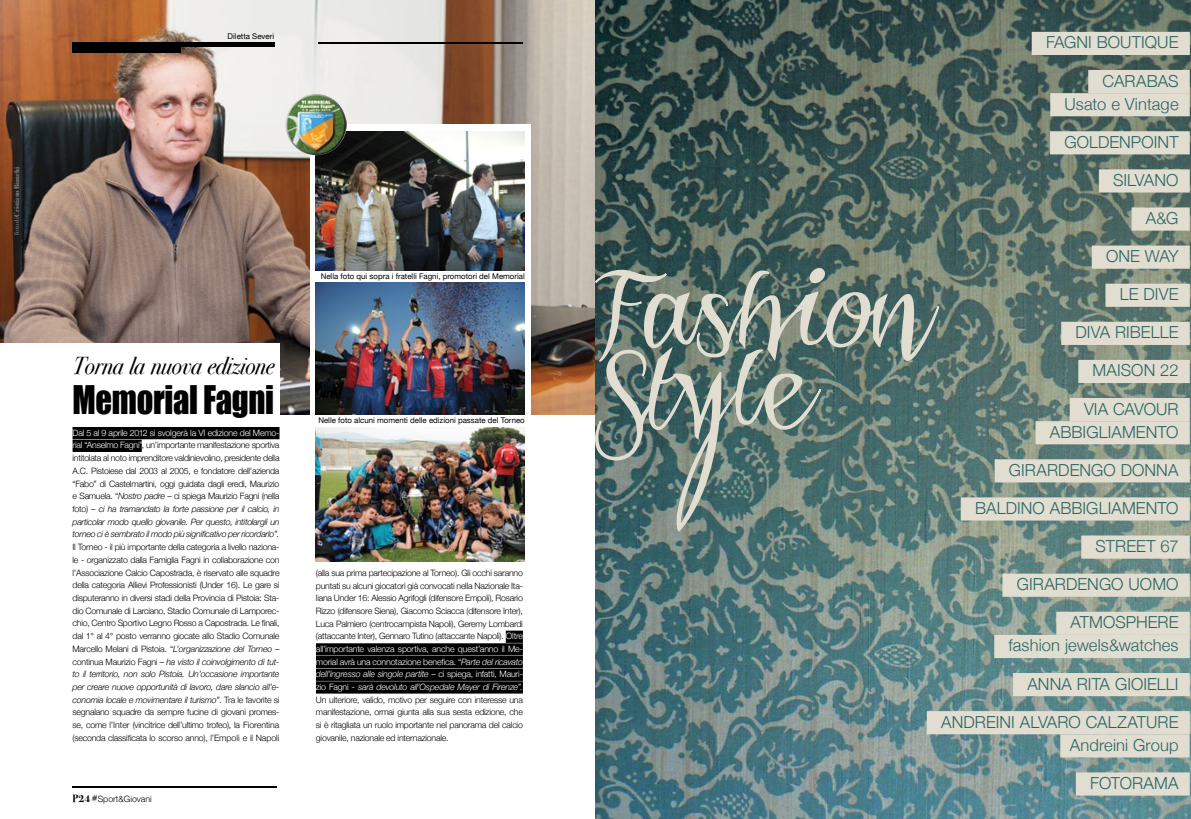
<style>
.page{position:relative;width:1191px;height:819px;background:#fff}
.page>*{position:absolute;margin:0;border:0;box-sizing:border-box;transform-origin:0 0}
.t1{font:36.23px "Impact";letter-spacing:-.01em;color:#000;scale:.9 1}
.t2{font:24.41px "Bodoni Svty Two ITCTT Book Ita";letter-spacing:-.01em;color:#000;scale:.9 1}
.t3{font:300 16.54px/23.2px "Helvetica Neue";letter-spacing:.005em;color:#2b6563;text-align:right}
.t4{font:300 8.75px/12.7px "Helvetica Neue";letter-spacing:-.025em;color:#000;text-align:justify}
.t5{font:300 8.75px "Helvetica Neue";color:#000}
.t6{font:7.88px "Helvetica Neue";color:#000}
.t7{font:7px "Bodoni Svty Two ITCTT Bold";color:#8e9092}
.s1{font-family:"Bodoni Svty Two ITCTT Book"}
.s2{color:#fff}
.s3{font-style:italic}
.s4{font-family:"Bodoni Svty Two ITCTT Bold";font-weight:400;font-size:10.5px}
.s5{font-style:italic;color:#fff}
</style>
<div class="page">
<img style="left:0;top:0;width:595px;height:415px">
<div style="left:310px;top:124px;width:221px;height:299px;background:#fff"></div>
<div style="left:0;top:343px;width:279px;height:80px;background:#fff"></div>
<div style="left:73px;top:427px;width:206px;height:12px;background:#000"></div>
<div style="left:73px;top:439px;width:69px;height:13px;background:#000"></div>
<div style="left:506px;top:630px;width:17px;height:12px;background:#000"></div>
<div style="left:316px;top:643px;width:207px;height:12px;background:#000"></div>
<div style="left:316px;top:656px;width:207px;height:12px;background:#000"></div>
<div style="left:316px;top:668px;width:207px;height:13px;background:#000"></div>
<div style="left:316px;top:681px;width:207px;height:12px;background:#000"></div>
<div style="left:73px;top:42px;width:108px;height:11px;background:#000"></div>
<div style="left:120px;top:42px;width:154px;height:5px;background:#000"></div>
<hr style="left:319px;top:42px;width:204px;height:1px;background:#000">
<hr style="left:73px;top:786px;width:204px;height:2px;background:#000">
<img style="left:316px;top:131px;width:209px;height:139px">
<img style="left:316px;top:427px;width:209px;height:134px">
<img style="left:316px;top:283px;width:209px;height:132px">
<img style="left:285px;top:94px;width:62px;height:61px;border-radius:31px">
<img style="left:595px;top:0;width:596px;height:819px">
<svg style="left:566px;top:251px;width:385px;height:282px;background:#6c817b"></svg>
<div style="left:1031px;top:32px;width:158px;height:23px;background:#e1ddd0"></div>
<div style="left:1088px;top:70px;width:101px;height:23px;background:#e1ddd0"></div>
<div style="left:1050px;top:93px;width:139px;height:23px;background:#e1ddd0"></div>
<div style="left:1050px;top:131px;width:139px;height:23px;background:#e1ddd0"></div>
<div style="left:1105px;top:283px;width:84px;height:24px;background:#e1ddd0"></div>
<div style="left:1061px;top:322px;width:128px;height:23px;background:#e1ddd0"></div>
<div style="left:1078px;top:360px;width:111px;height:23px;background:#e1ddd0"></div>
<div style="left:1098px;top:169px;width:91px;height:23px;background:#e1ddd0"></div>
<div style="left:1131px;top:207px;width:58px;height:24px;background:#e1ddd0"></div>
<div style="left:1091px;top:245px;width:98px;height:24px;background:#e1ddd0"></div>
<div style="left:960px;top:497px;width:229px;height:23px;background:#e1ddd0"></div>
<div style="left:1081px;top:535px;width:108px;height:23px;background:#e1ddd0"></div>
<div style="left:1069px;top:398px;width:120px;height:23px;background:#e1ddd0"></div>
<div style="left:1035px;top:421px;width:154px;height:23px;background:#e1ddd0"></div>
<div style="left:994px;top:459px;width:195px;height:23px;background:#e1ddd0"></div>
<div style="left:1002px;top:573px;width:187px;height:23px;background:#e1ddd0"></div>
<div style="left:1056px;top:611px;width:133px;height:24px;background:#e1ddd0"></div>
<div style="left:994px;top:635px;width:195px;height:23px;background:#e1ddd0"></div>
<div style="left:1013px;top:673px;width:176px;height:23px;background:#e1ddd0"></div>
<div style="left:1075px;top:772px;width:114px;height:23px;background:#e1ddd0"></div>
<div style="left:927px;top:711px;width:262px;height:23px;background:#e1ddd0"></div>
<div style="left:1060px;top:734px;width:129px;height:23px;background:#e1ddd0"></div>
<p class="t7" style="left:11px;top:234px;width:69px;rotate:-90deg"><span class="s1">foto di</span>Cristiano Bianchi</p>
<p class="t6" style="left:228px;top:32px;width:48px">Diletta Severi</p>
<h2 class="t2" style="left:73px;top:345px;width:225px">Torna la nuova edizione</h2>
<h1 class="t1" style="left:73px;top:377px;width:225px">Memorial Fagni</h1>
<p class="t4" style="left:73px;top:426px;width:208px"><span class="s2">Dal 5 al 9 aprile 2012 si svolgerà la VI edizione del Memo&shy;rial “Anselmo Fagni”</span>, un’importante manifestazione sportiva intitolata al noto imprenditore valdinievolino, presidente della A.C. Pistoiese dal 2003 al 2005, e fondatore dell’azienda “Fabo” di Castelmartini, oggi guidata dagli eredi, Maurizio e Samuela. “<span class="s3">Nostro padre</span> – ci spiega Maurizio Fagni (nella foto) – <span class="s3">ci ha tramandato la forte passione per il calcio, in particolar modo quello giovanile. Per questo, intitolargli un torneo ci è sembrato il modo più significativo per ricordarlo”.</span></p>
<p class="t4" style="left:73px;top:540px;width:208px">Il Torneo - il più importante della categoria a livello naziona&shy;le - organizzato dalla Famiglia Fagni in collaborazione con l’Associazione Calcio Capostrada, è riservato alle squadre della categoria Allievi Professionisti (Under 16). Le gare si disputeranno in diversi stadi della Provincia di Pistoia: Sta&shy;dio Comunale di Larciano, Stadio Comunale di Lamporec&shy;chio, Centro Sportivo Legno Rosso a Capostrada. Le finali, dal 1° al 4° posto verranno giocate allo Stadio Comunale Marcello Melani di Pistoia. “<span class="s3">L’organizzazione del Torneo</span> – continua Maurizio Fagni – <span class="s3">ha visto il coinvolgimento di tut&shy;to il territorio, non solo Pistoia. Un’occasione importante per creare nuove opportunità di lavoro, dare slancio all’e&shy;conomia locale e movimentare il turismo”</span>. Tra le favorite si segnalano squadre da sempre fucine di giovani promes&shy;se, come l’Inter (vincitrice dell’ultimo trofeo), la Fiorentina (seconda classificata lo scorso anno), l’Empoli e il Napoli</p>
<p class="t5" style="left:73px;top:793px;width:81px"><span class="s4">P24 #</span>Sport&amp;Giovani</p>
<p class="t6" style="left:321px;top:271px;width:206px">Nella foto qui sopra i fratelli Fagni, promotori del Memorial</p>
<p class="t6" style="left:318px;top:416px;width:208px">Nelle foto alcuni momenti delle edizioni passate del Torneo</p>
<p class="t4" style="left:316px;top:566px;width:208px">(alla sua prima partecipazione al Torneo). Gli occhi saranno puntati su alcuni giocatori già convocati nella Nazionale Ita&shy;liana Under 16: Alessio Agrifogli (difensore Empoli), Rosario Rizzo (difensore Siena), Giacomo Sciacca (difensore Inter), Luca Palmiero (centrocampista Napoli), Geremy Lombardi (attaccante Inter), Gennaro Tutino (attaccante Napoli). <span class="s2">Oltre all’importante valenza sportiva, anche quest’anno il Me&shy;morial avrà una connotazione benefica. “</span><span class="s5">Parte del ricavato dell’ingresso alle singole partite</span> <span class="s2">– ci spiega, infatti, Mauri&shy;zio Fagni -</span> <span class="s5">sarà devoluto all’Ospedale Mayer di Firenze”.<br></span>Un ulteriore, valido, motivo per seguire con interesse una manifestazione, ormai giunta alla sua sesta edizione, che si è ritagliata un ruolo importante nel panorama del calcio giovanile, nazionale ed internazionale.</p>
<h3 class="t3" style="left:1046px;top:31px;width:134px">FAGNI BOUTIQUE</h3>
<h3 class="t3" style="left:1064px;top:69px;width:115px">CARABAS<br>Usato e Vintage</h3>
<h3 class="t3" style="left:1064px;top:130px;width:116px">GOLDENPOINT</h3>
<h3 class="t3" style="left:1113px;top:168px;width:67px">SILVANO</h3>
<h3 class="t3" style="left:1145px;top:206px;width:34px">A&amp;G</h3>
<h3 class="t3" style="left:1106px;top:244px;width:74px">ONE WAY</h3>
<h3 class="t3" style="left:1119px;top:282px;width:60px">LE DIVE</h3>
<h3 class="t3" style="left:1075px;top:320px;width:104px">DIVA RIBELLE</h3>
<h3 class="t3" style="left:1092px;top:358px;width:87px">MAISON 22</h3>
<h3 class="t3" style="left:1049px;top:396px;width:130px">VIA CAVOUR<br>ABBIGLIAMENTO</h3>
<h3 class="t3" style="left:1009px;top:458px;width:171px">GIRARDENGO DONNA</h3>
<h3 class="t3" style="left:975px;top:496px;width:205px">BALDINO ABBIGLIAMENTO</h3>
<h3 class="t3" style="left:1095px;top:534px;width:84px">STREET 67</h3>
<h3 class="t3" style="left:1016px;top:572px;width:163px">GIRARDENGO UOMO</h3>
<h3 class="t3" style="left:1008px;top:610px;width:171px">ATMOSPHERE<br>fashion jewels&amp;watches</h3>
<h3 class="t3" style="left:1027px;top:671px;width:153px">ANNA RITA GIOIELLI</h3>
<h3 class="t3" style="left:941px;top:709px;width:239px">ANDREINI ALVARO CALZATURE<br>Andreini Group</h3>
<h3 class="t3" style="left:1090px;top:771px;width:90px">FOTORAMA</h3>
</div>
